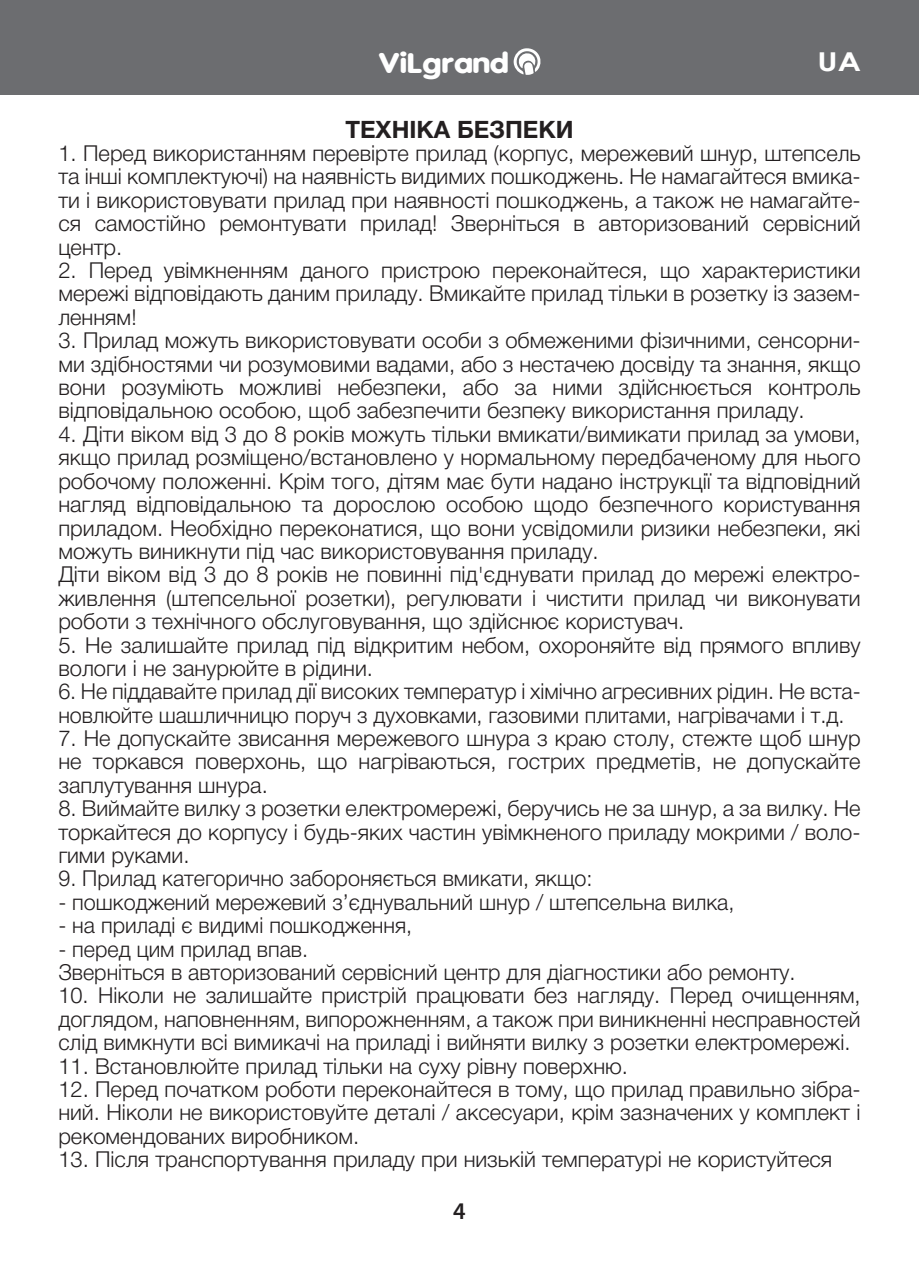
<style>
.page{position:relative;width:919px;height:1270px;background:#fff}
.page>*{position:absolute;margin:0;border:0;box-sizing:border-box;transform-origin:0 0}
.t1{font:700 27px "VAG World";color:#fff;scale:1.21 1}
.t2{font:700 26px "Century Gothic";color:#fff;scale:1.21 1}
.t3{font:700 24px "Helvetica Neue Cyr";color:#231f20}
.t4{font:600 24px "Myriad Pro";color:#231f20}
.t5{font:300 22px/23.4px "Helvetica Neue Cyr";color:#231f20;text-align:justify}
</style>
<div class="page">
<div style="left:0;top:0;width:918px;height:95px;background:#6c6d70"></div>
<svg style="left:513px;top:48px;width:28px;height:27px"></svg>
<p class="t1" style="left:378px;top:48px;width:109px">ViLgrand</p>
<p class="t2" style="left:817px;top:41px;width:37px">UA</p>
<p class="t3" style="left:345px;top:116px;width:230px">ТЕХНІКА БЕЗПЕКИ</p>
<p class="t5" style="left:58px;top:142px;width:803px">1. Перед використанням перевірте прилад (корпус, мережевий шнур, штепсель та інші комплектуючі) на наявність видимих пошкоджень. He намагайтеся вмика&shy;ти і використовувати прилад при наявності пошкоджень, а також не намагайте&shy;ся самостійно ремонтувати прилад! Зверніться в авторизований сервісний центр.</p>
<p class="t5" style="left:58px;top:259px;width:803px">2. Перед увімкненням даного пристрою переконайтеся, що характеристики мережі відповідають даним приладу. Вмикайте прилад тільки в розетку із зазем&shy;ленням!</p>
<p class="t5" style="left:58px;top:329px;width:803px">3. Прилад можуть використовувати особи з обмеженими фізичними, сенсорни&shy;ми здібностями чи розумовими вадами, або з нестачею досвіду та знання, якщо вони розуміють можливі небезпеки, або за ними здійснюється контроль відповідальною особою, щоб забезпечити безпеку використання приладу.</p>
<p class="t5" style="left:58px;top:423px;width:803px;text-align:left">4. Діти віком від 3 до 8 років можуть тільки вмикати/вимикати прилад за умови, якщо прилад розміщено/встановлено у нормальному передбаченому для нього робочому положенні. Крім того, дітям має бути надано інструкції та відповідний нагляд відповідальною та дорослою особою щодо безпечного користування приладом. Необхідно переконатися, що вони усвідомили ризики небезпеки, які можуть виникнути під час використовування приладу.<br>Діти віком від 3 до 8 років не повинні під'єднувати прилад до мережі електро&shy;живлення (штепсельної розетки), регулювати і чистити прилад чи виконувати роботи з технічного обслуговування, що здійснює користувач.</p>
<p class="t5" style="left:58px;top:633px;width:803px">5. Не залишайте прилад під відкритим небом, охороняйте від прямого впливу вологи і не занурюйте в рідини.</p>
<p class="t5" style="left:58px;top:680px;width:803px">6. Не піддавайте прилад дії високих температур і хімічно агресивних рідин. Не вста&shy;новлюйте шашличницю поруч з духовками, газовими плитами, нагрівачами і т.д.</p>
<p class="t5" style="left:58px;top:727px;width:803px">7. Не допускайте звисання мережевого шнура з краю столу, стежте щоб шнур не торкався поверхонь, що нагріваються, гострих предметів, не допускайте заплутування шнура.</p>
<p class="t5" style="left:58px;top:797px;width:803px">8. Виймайте вилку з розетки електромережі, беручись не за шнур, а за вилку. Не торкайтеся до корпусу і будь-яких частин увімкненого приладу мокрими / воло&shy;гими руками.</p>
<p class="t5" style="left:58px;top:867px;width:535px">9. Прилад категорично забороняється вмикати, якщо:</p>
<p class="t5" style="left:58px;top:890px;width:677px">- пошкоджений мережевий з’єднувальний шнур / штепсельна вилка,</p>
<p class="t5" style="left:58px;top:914px;width:355px">- на приладі є видимі пошкодження,</p>
<p class="t5" style="left:58px;top:937px;width:738px">- перед цим прилад впав.<br>Зверніться в авторизований сервісний центр для діагностики або ремонту.</p>
<p class="t5" style="left:58px;top:984px;width:803px">10. Ніколи не залишайте пристрій працювати без нагляду. Перед очищенням, доглядом, наповненням, випорожненням, а також при виникненні несправностей слід вимкнути всі вимикачі на приладі і вийняти вилку з розетки електромережі.</p>
<p class="t5" style="left:58px;top:1054px;width:571px">11. Встановлюйте прилад тільки на суху рівну поверхню.</p>
<p class="t5" style="left:58px;top:1078px;width:803px">12. Перед початком роботи переконайтеся в тому, що прилад правильно зібра&shy;ний. Ніколи не використовуйте деталі / аксесуари, крім зазначених у комплект і рекомендованих виробником.</p>
<p class="t5" style="left:58px;top:1148px;width:775px">13. Після транспортування приладу при низькій температурі не користуйтеся</p>
<p class="t4" style="left:453px;top:1196px;width:14px">4</p>
</div>
